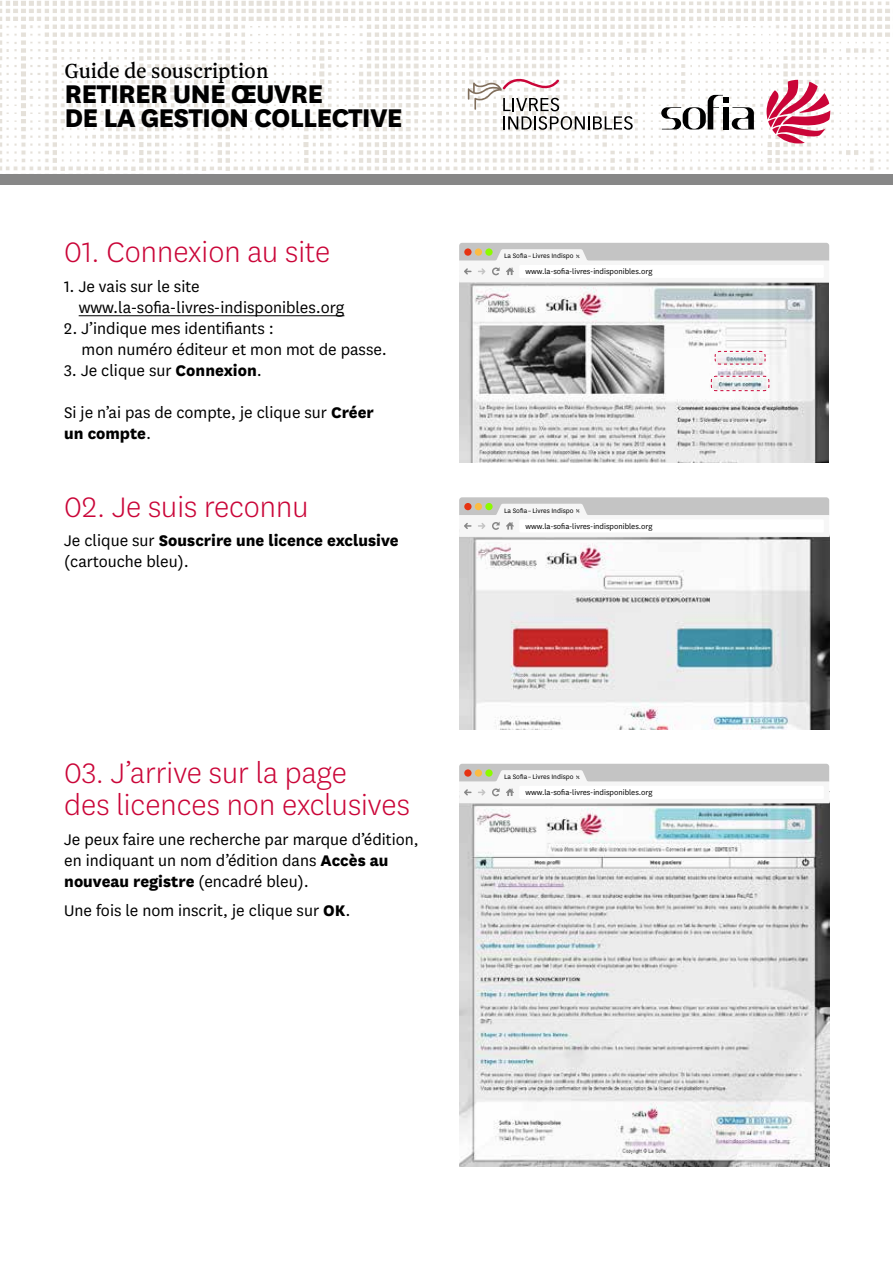
<style>
.page{position:relative;width:893px;height:1263px;background:#fff}
.page>*{position:absolute;margin:0;border:0;box-sizing:border-box;transform-origin:0 0}
.t1{font:300 33px/31.8px "National";color:#ca0538}
.t2{font:800 30px/24px "National";letter-spacing:-.03em;color:#000}
.t3{font:24px "Newzald";color:#000}
.t4{font:18px/21px "National";color:#000}
.t5{font:800 18px/21px "National";color:#000}
.t6{font:8.55px "National";color:#000}
.t7{font:7.5px "National";color:#000}
.s1{font-weight:800}
.s2{font-weight:400}
</style>
<div class="page">
<img style="left:0;top:1px;width:890px;height:170px">
<svg style="left:468px;top:77px;width:165px;height:53px"></svg>
<svg style="left:661px;top:95px;width:93px;height:34px"></svg>
<svg style="left:767px;top:80px;width:63px;height:63px"></svg>
<div style="left:0;top:174px;width:893px;height:10px;background:#878787"></div>
<img style="left:459px;top:803px;width:370px;height:363px">
<img style="left:459px;top:537px;width:370px;height:193px">
<img style="left:459px;top:282px;width:370px;height:180px">
<svg style="left:459px;top:243px;width:370px;height:39px"></svg>
<svg style="left:459px;top:497px;width:370px;height:40px"></svg>
<svg style="left:459px;top:764px;width:370px;height:39px"></svg>
<hr style="left:79px;top:315px;width:265px;height:1px;background:#000">
<svg style="left:714px;top:351px;width:52px;height:14px"></svg>
<svg style="left:711px;top:376px;width:59px;height:15px"></svg>
<h3 class="t3" style="left:65px;top:56px;width:205px">Guide de souscription</h3>
<h2 class="t2" style="left:65px;top:80px;width:340px">RETIRER UNE ŒUVRE<br>DE LA GESTION COLLECTIVE</h2>
<h1 class="t1" style="left:64px;top:235px;width:267px">01. Connexion au site</h1>
<p class="t4" style="left:79px;top:275px;width:267px;text-indent:-14px">1. Je vais sur le site www.la-sofia-livres-indisponibles.org</p>
<p class="t4" style="left:82px;top:317px;width:307px;text-indent:-17px">2. J’indique mes identifiants :<br>mon numéro éditeur et mon mot de passe.</p>
<p class="t4" style="left:64px;top:359px;width:199px">3. Je clique sur <span class="s1">Connexion</span>.</p>
<p class="t4" style="left:64px;top:401px;width:311px">Si je n’ai pas de compte, je clique sur <span class="s1">Créer un compte</span>.</p>
<h1 class="t1" style="left:64px;top:490px;width:246px">02. Je suis reconnu</h1>
<p class="t5" style="left:64px;top:529px;width:336px"><span class="s2">Je clique sur</span> Souscrire une licence exclusive <span class="s2">(cartouche bleu).</span></p>
<h1 class="t1" style="left:64px;top:756px;width:347px">03. J’arrive sur la page<br>des licences non exclusives</h1>
<p class="t4" style="left:64px;top:828px;width:356px">Je peux faire une recherche par marque d’édition, en indiquant un nom d’édition dans <span class="s1">Accès au nouveau registre</span> (encadré bleu).</p>
<p class="t4" style="left:64px;top:899px;width:288px">Une fois le nom inscrit, je clique sur <span class="s1">OK</span>.</p>
<p class="t7" style="left:504px;top:251px;width:71px">La Sofia – Livres Indispo</p>
<p class="t6" style="left:525px;top:266px;width:129px">www.la-sofia-livres-indisponibles.org</p>
<p class="t7" style="left:504px;top:505px;width:71px">La Sofia – Livres Indispo</p>
<p class="t6" style="left:525px;top:521px;width:129px">www.la-sofia-livres-indisponibles.org</p>
<p class="t7" style="left:504px;top:772px;width:71px">La Sofia – Livres Indispo</p>
<p class="t6" style="left:525px;top:787px;width:129px">www.la-sofia-livres-indisponibles.org</p>
</div>
